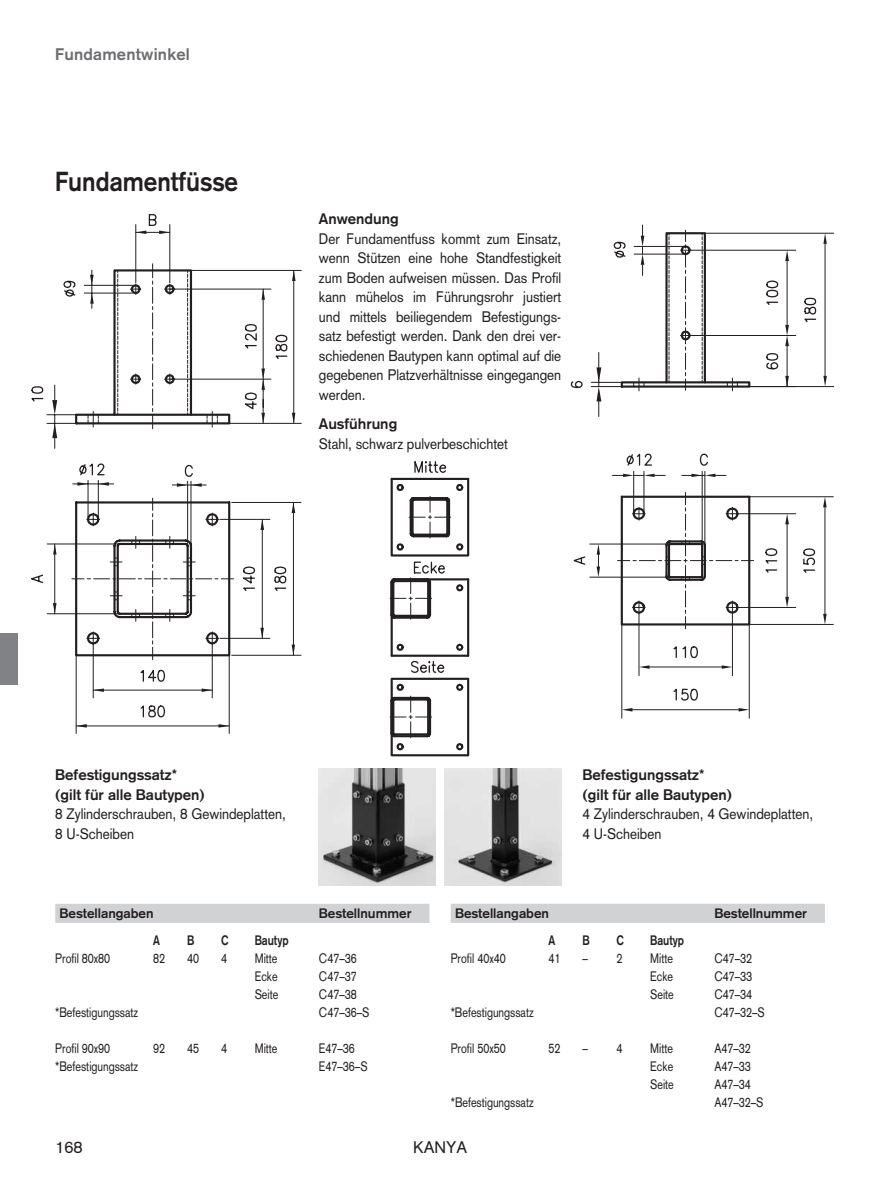
<style>
.page{position:relative;width:893px;height:1191px;background:#fff}
.page>*{position:absolute;margin:0;border:0;box-sizing:border-box;transform-origin:0 0}
.t1{font:700 27px "Akzidenz Grotesk";color:#231f20;scale:.9 1}
.t2{font:700 16.5px "Akzidenz Grotesk";color:#6c6d70}
.t3{font:16.5px "Akzidenz Grotesk";color:#231f20}
.t4{font:15px/19.5px "Akzidenz Grotesk";color:#231f20;scale:.9 1}
.t5{font:700 15px/19.5px "Akzidenz Grotesk";color:#231f20}
.t6{font:13.5px "Akzidenz Grotesk";color:#231f20;scale:.8 1}
.t7{font:700 13.5px "Akzidenz Grotesk";color:#231f20}
.t8{font:700 13.5px "Akzidenz Grotesk";color:#231f20;scale:.8 1}
</style>
<div class="page">
<svg style="left:390px;top:461px;width:79px;height:295px"></svg>
<hr style="left:76px;top:725px;width:153px;height:1px;background:#231f20">
<hr style="left:93px;top:689px;width:119px;height:1px;background:#231f20">
<svg style="left:77px;top:724px;width:10px;height:3px"></svg>
<svg style="left:94px;top:688px;width:10px;height:4px"></svg>
<hr style="left:76px;top:655px;width:1px;height:78px;background:#231f20">
<svg style="left:139px;top:669px;width:27px;height:49px"></svg>
<hr style="left:93px;top:643px;width:1px;height:55px;background:#231f20">
<hr style="left:262px;top:519px;width:1px;height:119px;background:#231f20">
<hr style="left:293px;top:502px;width:1px;height:153px;background:#231f20">
<svg style="left:219px;top:724px;width:10px;height:3px"></svg>
<svg style="left:202px;top:688px;width:10px;height:4px"></svg>
<svg style="left:292px;top:644px;width:3px;height:11px"></svg>
<svg style="left:260px;top:628px;width:4px;height:10px"></svg>
<hr style="left:212px;top:643px;width:1px;height:55px;background:#231f20">
<hr style="left:229px;top:655px;width:1px;height:78px;background:#231f20">
<svg style="left:243px;top:566px;width:13px;height:26px"></svg>
<hr style="left:220px;top:638px;width:50px;height:1px;background:#231f20">
<svg style="left:274px;top:566px;width:13px;height:26px"></svg>
<hr style="left:232px;top:655px;width:69px;height:1px;background:#231f20">
<svg style="left:292px;top:503px;width:3px;height:10px"></svg>
<svg style="left:260px;top:520px;width:4px;height:10px"></svg>
<hr style="left:220px;top:519px;width:50px;height:1px;background:#231f20">
<hr style="left:232px;top:502px;width:69px;height:1px;background:#231f20">
<hr style="left:229px;top:462px;width:72px;height:1px;background:#231f20">
<hr style="left:263px;top:289px;width:1px;height:102px;background:#231f20">
<hr style="left:293px;top:270px;width:1px;height:153px;background:#231f20">
<svg style="left:242px;top:323px;width:23px;height:100px"></svg>
<svg style="left:292px;top:413px;width:3px;height:10px"></svg>
<svg style="left:275px;top:334px;width:13px;height:25px"></svg>
<hr style="left:229px;top:423px;width:72px;height:1px;background:#231f20">
<svg style="left:136px;top:214px;width:34px;height:20px"></svg>
<hr style="left:135px;top:225px;width:1px;height:58px;background:#231f20">
<svg style="left:262px;top:290px;width:3px;height:10px"></svg>
<hr style="left:169px;top:225px;width:1px;height:58px;background:#231f20">
<svg style="left:292px;top:271px;width:4px;height:10px"></svg>
<svg style="left:31px;top:264px;width:203px;height:395px"></svg>
<hr style="left:191px;top:270px;width:110px;height:1px;background:#231f20">
<hr style="left:170px;top:289px;width:101px;height:1px;background:#231f20">
<hr style="left:170px;top:379px;width:101px;height:1px;background:#231f20">
<hr style="left:787px;top:261px;width:1px;height:64px;background:#231f20">
<hr style="left:825px;top:244px;width:1px;height:132px;background:#231f20">
<svg style="left:673px;top:646px;width:25px;height:13px"></svg>
<hr style="left:650px;top:666px;width:72px;height:1px;background:#231f20">
<svg style="left:673px;top:688px;width:25px;height:13px"></svg>
<hr style="left:632px;top:709px;width:107px;height:1px;background:#231f20">
<hr style="left:690px;top:335px;width:106px;height:1px;background:#231f20">
<svg style="left:573px;top:556px;width:13px;height:9px"></svg>
<svg style="left:597px;top:544px;width:3px;height:33px"></svg>
<svg style="left:639px;top:665px;width:11px;height:4px"></svg>
<hr style="left:638px;top:613px;width:1px;height:62px;background:#231f20">
<svg style="left:622px;top:708px;width:10px;height:3px"></svg>
<hr style="left:621px;top:625px;width:1px;height:93px;background:#231f20">
<svg style="left:785px;top:514px;width:4px;height:10px"></svg>
<hr style="left:824px;top:507px;width:1px;height:107px;background:#231f20">
<svg style="left:722px;top:665px;width:10px;height:4px"></svg>
<hr style="left:732px;top:613px;width:1px;height:62px;background:#231f20">
<svg style="left:739px;top:708px;width:10px;height:3px"></svg>
<hr style="left:749px;top:625px;width:1px;height:93px;background:#231f20">
<svg style="left:765px;top:548px;width:13px;height:25px"></svg>
<svg style="left:785px;top:597px;width:4px;height:10px"></svg>
<hr style="left:787px;top:524px;width:1px;height:73px;background:#231f20">
<hr style="left:738px;top:607px;width:58px;height:1px;background:#231f20">
<svg style="left:803px;top:548px;width:13px;height:25px"></svg>
<svg style="left:823px;top:614px;width:4px;height:10px"></svg>
<hr style="left:749px;top:624px;width:84px;height:1px;background:#231f20">
<hr style="left:738px;top:513px;width:58px;height:1px;background:#231f20">
<svg style="left:823px;top:497px;width:4px;height:10px"></svg>
<hr style="left:749px;top:496px;width:84px;height:1px;background:#231f20">
<svg style="left:766px;top:280px;width:13px;height:25px"></svg>
<svg style="left:766px;top:353px;width:13px;height:17px"></svg>
<svg style="left:785px;top:325px;width:4px;height:21px"></svg>
<hr style="left:787px;top:346px;width:1px;height:40px;background:#231f20">
<svg style="left:785px;top:376px;width:4px;height:10px"></svg>
<svg style="left:804px;top:297px;width:13px;height:26px"></svg>
<svg style="left:823px;top:376px;width:4px;height:10px"></svg>
<hr style="left:750px;top:386px;width:84px;height:1px;background:#231f20">
<hr style="left:690px;top:250px;width:106px;height:1px;background:#231f20">
<svg style="left:785px;top:250px;width:4px;height:11px"></svg>
<svg style="left:823px;top:234px;width:4px;height:10px"></svg>
<hr style="left:705px;top:233px;width:129px;height:1px;background:#231f20">
<hr style="left:590px;top:543px;width:32px;height:1px;background:#231f20">
<hr style="left:590px;top:577px;width:32px;height:1px;background:#231f20">
<hr style="left:591px;top:382px;width:30px;height:1px;background:#231f20">
<hr style="left:591px;top:386px;width:30px;height:1px;background:#231f20">
<hr style="left:598px;top:352px;width:1px;height:34px;background:#231f20">
<svg style="left:596px;top:367px;width:5px;height:49px"></svg>
<svg style="left:571px;top:380px;width:12px;height:9px"></svg>
<svg style="left:612px;top:225px;width:142px;height:404px"></svg>
<img style="left:319px;top:768px;width:117px;height:117px">
<img style="left:444px;top:768px;width:117px;height:117px">
<div style="left:0;top:634px;width:17px;height:51px;background:#808285"></div>
<div style="left:55px;top:903px;width:374px;height:20px;background:#d1d2d4"></div>
<div style="left:451px;top:903px;width:374px;height:20px;background:#d1d2d4"></div>
<p class="t2" style="left:55px;top:44px;width:136px">Fundamentwinkel</p>
<h1 class="t1" style="left:55px;top:166px;width:205px">Fundamentfüsse</h1>
<p class="t5" style="left:319px;top:209px;width:81px">Anwendung</p>
<p class="t4" style="left:319px;top:229px;width:271px;text-align:justify">Der Fundamentfuss kommt zum Einsatz, wenn Stützen eine hohe Standfestigkeit zum Boden aufweisen müssen. Das Profil kann mühelos im Führungsrohr justiert und mittels beiliegendem Befestigungs&shy;satz befestigt werden. Dank den drei ver&shy;schiedenen Bautypen kann optimal auf die gegebenen Platzverhältnisse eingegangen werden.</p>
<p class="t5" style="left:319px;top:414px;width:80px">Ausführung</p>
<p class="t4" style="left:319px;top:433px;width:212px">Stahl, schwarz pulverbeschichtet</p>
<p class="t5" style="left:55px;top:765px;width:151px">Befestigungssatz* (gilt für alle Bautypen)</p>
<p class="t4" style="left:55px;top:804px;width:258px">8 Zylinderschrauben, 8 Gewindeplatten,<br>8 U-Scheiben</p>
<p class="t5" style="left:583px;top:765px;width:151px">Befestigungssatz* (gilt für alle Bautypen)</p>
<p class="t4" style="left:583px;top:804px;width:258px">4 Zylinderschrauben, 4 Gewindeplatten,<br>4 U-Scheiben</p>
<p class="t7" style="left:60px;top:905px;width:96px">Bestellangaben</p>
<p class="t7" style="left:319px;top:905px;width:94px">Bestellnummer</p>
<p class="t8" style="left:187px;top:932px;width:25px">B C</p>
<p class="t8" style="left:255px;top:932px;width:44px">Bautyp</p>
<p class="t6" style="left:55px;top:950px;width:70px">Profil 80x80</p>
<p class="t6" style="left:153px;top:950px;width:17px">82</p>
<p class="t6" style="left:187px;top:950px;width:17px">40</p>
<p class="t6" style="left:221px;top:950px;width:9px">4</p>
<p class="t6" style="left:255px;top:950px;width:30px">Mitte</p>
<p class="t6" style="left:319px;top:950px;width:49px">C47–36</p>
<p class="t6" style="left:255px;top:968px;width:30px">Ecke</p>
<p class="t6" style="left:319px;top:968px;width:49px">C47–37</p>
<p class="t6" style="left:255px;top:986px;width:31px">Seite</p>
<p class="t6" style="left:319px;top:986px;width:49px">C47–38</p>
<p class="t6" style="left:55px;top:1004px;width:105px">*Befestigungssatz</p>
<p class="t6" style="left:319px;top:1004px;width:65px">C47–36–S</p>
<p class="t6" style="left:55px;top:1040px;width:70px">Profil 90x90</p>
<p class="t6" style="left:153px;top:1040px;width:17px">92</p>
<p class="t6" style="left:187px;top:1040px;width:17px">45</p>
<p class="t6" style="left:221px;top:1040px;width:9px">4</p>
<p class="t6" style="left:255px;top:1040px;width:30px">Mitte</p>
<p class="t6" style="left:319px;top:1040px;width:47px">E47–36</p>
<p class="t6" style="left:55px;top:1058px;width:105px">*Befestigungssatz</p>
<p class="t6" style="left:319px;top:1058px;width:62px">E47–36–S</p>
<p class="t7" style="left:455px;top:905px;width:96px">Bestellangaben</p>
<p class="t7" style="left:714px;top:905px;width:94px">Bestellnummer</p>
<p class="t8" style="left:583px;top:932px;width:25px">B C</p>
<p class="t8" style="left:650px;top:932px;width:44px">Bautyp</p>
<p class="t6" style="left:451px;top:950px;width:70px">Profil 40x40</p>
<p class="t6" style="left:549px;top:950px;width:17px">41</p>
<p class="t6" style="left:583px;top:950px;width:52px">– 2</p>
<p class="t6" style="left:650px;top:950px;width:30px">Mitte</p>
<p class="t6" style="left:714px;top:950px;width:49px">C47–32</p>
<p class="t6" style="left:650px;top:968px;width:30px">Ecke</p>
<p class="t6" style="left:714px;top:968px;width:49px">C47–33</p>
<p class="t6" style="left:650px;top:986px;width:31px">Seite</p>
<p class="t6" style="left:714px;top:986px;width:49px">C47–34</p>
<p class="t6" style="left:451px;top:1004px;width:105px">*Befestigungssatz</p>
<p class="t6" style="left:714px;top:1004px;width:65px">C47–32–S</p>
<p class="t6" style="left:451px;top:1040px;width:70px">Profil 50x50</p>
<p class="t6" style="left:549px;top:1040px;width:17px">52</p>
<p class="t6" style="left:583px;top:1040px;width:52px">– 4</p>
<p class="t6" style="left:650px;top:1040px;width:30px">Mitte</p>
<p class="t6" style="left:714px;top:1040px;width:47px">A47–32</p>
<p class="t6" style="left:650px;top:1058px;width:30px">Ecke</p>
<p class="t6" style="left:714px;top:1058px;width:47px">A47–33</p>
<p class="t6" style="left:650px;top:1076px;width:31px">Seite</p>
<p class="t6" style="left:714px;top:1076px;width:47px">A47–34</p>
<p class="t6" style="left:451px;top:1094px;width:105px">*Befestigungssatz</p>
<p class="t6" style="left:714px;top:1094px;width:63px">A47–32–S</p>
<p class="t3" style="left:55px;top:1137px;width:29px">168</p>
<p class="t3" style="left:413px;top:1137px;width:56px">KANYA</p>
</div>
